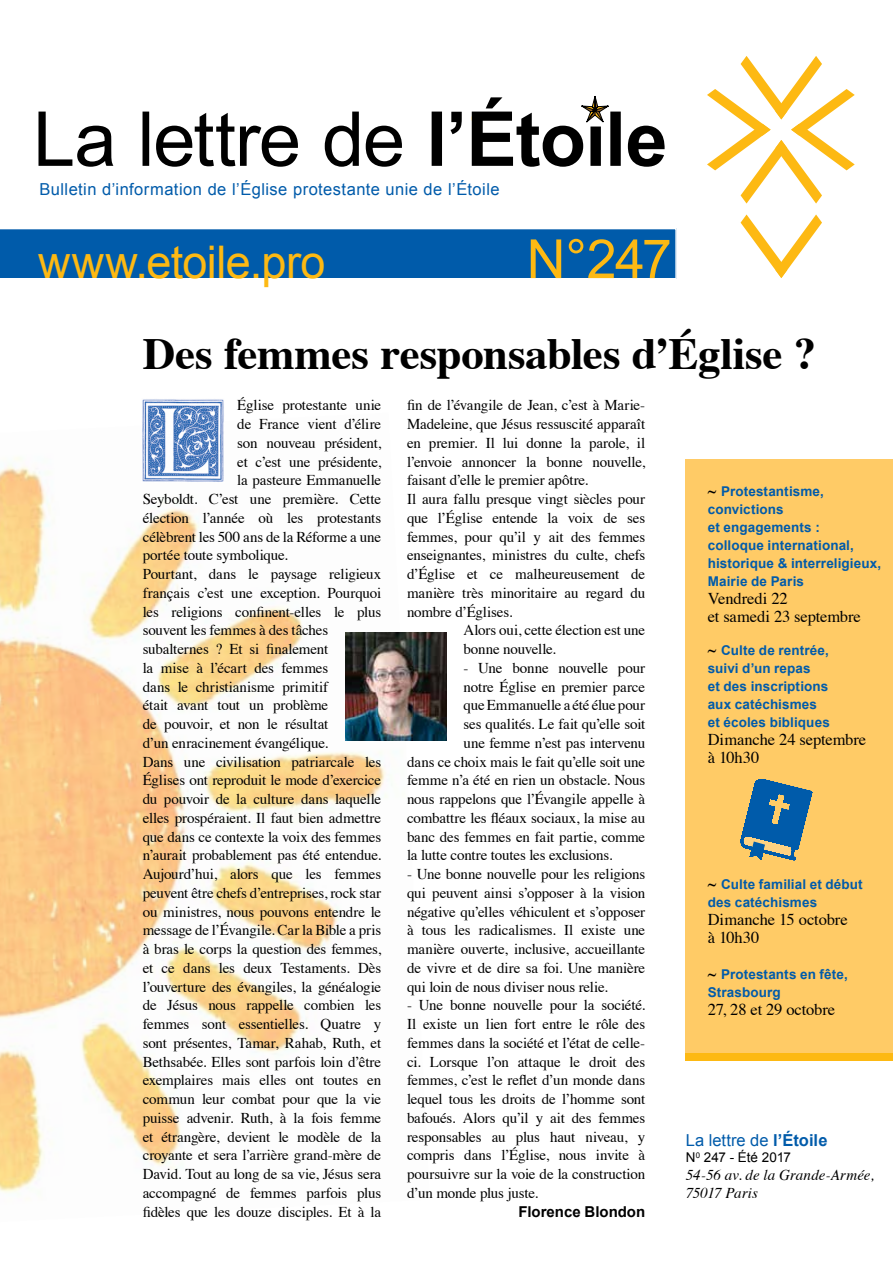
<style>
.page{position:relative;width:893px;height:1263px;background:#fff}
.page>*{position:absolute;margin:0;border:0;box-sizing:border-box;transform-origin:0 0}
.t1{font:54px "Arial";color:#fdb913}
.t2{font:45px "Arial";letter-spacing:-.01em;color:#fdb913}
.t3{font:700 44.55px "Times";letter-spacing:-.005em;color:#000}
.t4{font:16.5px/18px "Times";letter-spacing:-.01em;color:#000}
.t5{font:16.5px "Arial";letter-spacing:.025em;color:#005baa}
.t6{font:16.5px "Arial";color:#005baa}
.t7{font:15px/18.8px "Times";letter-spacing:-.01em;color:#000}
.t8{font:italic 15px/18px "Times";letter-spacing:.005em;color:#000}
.t9{font:700 15px "Arial";color:#000}
.t10{font:700 13.5px/18px "Arial";letter-spacing:.01em;color:#005baa}
.t11{font:13.5px "Arial";letter-spacing:-.015em;color:#000}
.s1{font-family:"Times";font-size:15px;color:#000}
.s2{font-weight:700}
</style>
<div class="page">
<img style="left:0;top:457px;width:430px;height:736px">
<div style="left:686px;top:459px;width:207px;height:594px;background:#ffcb66"></div>
<div style="left:686px;top:1053px;width:207px;height:7px;background:#fdb913"></div>
<div style="left:0;top:228px;width:677px;height:51px;background:#005baa"></div>
<svg style="left:707px;top:56px;width:148px;height:222px"></svg>
<svg style="left:39px;top:96px;width:626px;height:71px"></svg>
<img style="left:345px;top:632px;width:101px;height:108px">
<svg style="left:741px;top:779px;width:71px;height:81px"></svg>
<img style="left:142px;top:399px;width:83px;height:83px">
<p class="t5" style="left:39px;top:178px;width:462px">Bulletin d’information de l’Église protestante unie de l’Étoile</p>
<h2 class="t2" style="left:38px;top:233px;width:289px">www.etoile.pro</h2>
<h1 class="t1" style="left:527px;top:224px;width:147px">N°247</h1>
<h3 class="t3" style="left:143px;top:311px;width:675px">Des femmes responsables d’Église ?</h3>
<p class="t7" style="left:237px;top:395px;width:145px">Église protestante unie</p>
<p class="t7" style="left:237px;top:413px;width:145px">de France vient d’élire</p>
<p class="t7" style="left:237px;top:432px;width:145px">son nouveau président,</p>
<p class="t7" style="left:237px;top:451px;width:145px">et c’est une présidente,</p>
<p class="t7" style="left:237px;top:470px;width:145px">la pasteure Emmanuelle</p>
<p class="t7" style="left:143px;top:488px;width:240px">Seyboldt. C’est une première. Cette</p>
<p class="t7" style="left:143px;top:507px;width:240px">élection l’année où les protestants</p>
<p class="t7" style="left:143px;top:526px;width:240px">célèbrent les 500 ans de la Réforme a une</p>
<p class="t7" style="left:143px;top:545px;width:147px">portée toute symbolique.</p>
<p class="t7" style="left:143px;top:563px;width:240px">Pourtant, dans le paysage religieux</p>
<p class="t7" style="left:143px;top:582px;width:240px">français c’est une exception. Pourquoi</p>
<p class="t7" style="left:143px;top:601px;width:240px">les religions confinent-elles le plus</p>
<p class="t7" style="left:143px;top:620px;width:187px">souvent les femmes à des tâches</p>
<p class="t7" style="left:143px;top:638px;width:187px">subalternes ? Et si finalement</p>
<p class="t7" style="left:143px;top:657px;width:187px">la mise à l’écart des femmes</p>
<p class="t7" style="left:143px;top:676px;width:187px">dans le christianisme primitif</p>
<p class="t7" style="left:143px;top:695px;width:187px">était avant tout un problème</p>
<p class="t7" style="left:143px;top:713px;width:187px">de pouvoir, et non le résultat</p>
<p class="t7" style="left:143px;top:732px;width:187px">d’un enracinement évangélique.</p>
<p class="t7" style="left:143px;top:751px;width:240px">Dans une civilisation patriarcale les</p>
<p class="t7" style="left:143px;top:770px;width:240px">Églises ont reproduit le mode d’exercice</p>
<p class="t7" style="left:143px;top:788px;width:240px">du pouvoir de la culture dans laquelle</p>
<p class="t7" style="left:143px;top:807px;width:240px">elles prospéraient. Il faut bien admettre</p>
<p class="t7" style="left:143px;top:826px;width:240px">que dans ce contexte la voix des femmes</p>
<p class="t7" style="left:143px;top:845px;width:240px">n’aurait probablement pas été entendue.</p>
<p class="t7" style="left:143px;top:863px;width:240px">Aujourd’hui, alors que les femmes</p>
<p class="t7" style="left:143px;top:882px;width:240px">peuvent être chefs d’entreprises, rock star</p>
<p class="t7" style="left:143px;top:901px;width:240px">ou ministres, nous pouvons entendre le</p>
<p class="t7" style="left:143px;top:920px;width:240px">message de l’Évangile. Car la Bible a pris</p>
<p class="t7" style="left:143px;top:938px;width:240px">à bras le corps la question des femmes,</p>
<p class="t7" style="left:143px;top:957px;width:240px">et ce dans les deux Testaments. Dès</p>
<p class="t7" style="left:143px;top:976px;width:240px">l’ouverture des évangiles, la généalogie</p>
<p class="t7" style="left:143px;top:995px;width:240px">de Jésus nous rappelle combien les</p>
<p class="t7" style="left:143px;top:1013px;width:240px">femmes sont essentielles. Quatre y</p>
<p class="t7" style="left:143px;top:1032px;width:240px">sont présentes, Tamar, Rahab, Ruth, et</p>
<p class="t7" style="left:143px;top:1051px;width:240px">Bethsabée. Elles sont parfois loin d’être</p>
<p class="t7" style="left:143px;top:1070px;width:240px">exemplaires mais elles ont toutes en</p>
<p class="t7" style="left:143px;top:1088px;width:240px">commun leur combat pour que la vie</p>
<p class="t7" style="left:143px;top:1107px;width:240px">puisse advenir. Ruth, à la fois femme</p>
<p class="t7" style="left:143px;top:1126px;width:240px">et étrangère, devient le modèle de la</p>
<p class="t7" style="left:143px;top:1145px;width:240px">croyante et sera l’arrière grand-mère de</p>
<p class="t7" style="left:143px;top:1163px;width:240px">David. Tout au long de sa vie, Jésus sera</p>
<p class="t7" style="left:143px;top:1182px;width:240px">accompagné de femmes parfois plus</p>
<p class="t7" style="left:143px;top:1201px;width:240px">fidèles que les douze disciples. Et à la</p>
<p class="t7" style="left:407px;top:395px;width:240px">fin de l’évangile de Jean, c’est à Marie-Madeleine, que Jésus ressuscité apparaît en premier. Il lui donne la parole, il l’envoie annoncer la bonne nouvelle, faisant d’elle le premier apôtre.<br>Il aura fallu presque vingt siècles pour que l’Église entende la voix de ses femmes, pour qu’il y ait des femmes enseignantes, ministres du culte, chefs d’Église et ce malheureusement de manière très minoritaire au regard du nombre d’Églises.</p>
<p class="t7" style="left:463px;top:620px;width:183px">Alors oui, cette élection est une bonne nouvelle.</p>
<p class="t7" style="left:463px;top:657px;width:183px">- Une bonne nouvelle pour</p>
<p class="t7" style="left:463px;top:676px;width:183px">notre Église en premier parce</p>
<p class="t7" style="left:463px;top:695px;width:183px">que Emmanuelle a été élue pour</p>
<p class="t7" style="left:463px;top:713px;width:183px">ses qualités. Le fait qu’elle soit</p>
<p class="t7" style="left:463px;top:732px;width:183px">une femme n’est pas intervenu</p>
<p class="t7" style="left:407px;top:751px;width:240px">dans ce choix mais le fait qu’elle soit une</p>
<p class="t7" style="left:407px;top:770px;width:240px">femme n’a été en rien un obstacle. Nous</p>
<p class="t7" style="left:407px;top:788px;width:240px">nous rappelons que l’Évangile appelle à</p>
<p class="t7" style="left:407px;top:807px;width:240px">combattre les fléaux sociaux, la mise au</p>
<p class="t7" style="left:407px;top:826px;width:240px">banc des femmes en fait partie, comme</p>
<p class="t7" style="left:407px;top:845px;width:207px">la lutte contre toutes les exclusions.</p>
<p class="t7" style="left:407px;top:863px;width:240px;text-align:justify">- Une bonne nouvelle pour les religions qui peuvent ainsi s’opposer à la vision négative qu’elles véhiculent et s’opposer à tous les radicalismes. Il existe une manière ouverte, inclusive, accueillante de vivre et de dire sa foi. Une manière qui loin de nous diviser nous relie.</p>
<p class="t7" style="left:407px;top:995px;width:240px;text-align:justify">- Une bonne nouvelle pour la société.<br>Il existe un lien fort entre le rôle des femmes dans la société et l’état de celle&shy;ci. Lorsque l’on attaque le droit des femmes, c’est le reflet d’un monde dans lequel tous les droits de l’homme sont bafoués. Alors qu’il y ait des femmes responsables au plus haut niveau, y compris dans l’Église, nous invite à poursuivre sur la voie de la construction d’un monde plus juste.</p>
<p class="t9" style="left:519px;top:1201px;width:128px">Florence Blondon</p>
<p class="t10" style="left:708px;top:482px;width:175px"><span class="s1">~</span> Protestantisme, convictions<br>et engagements :<br>colloque international, historique &amp; interreligieux,<br>Mairie de Paris</p>
<p class="t4" style="left:708px;top:588px;width:155px">Vendredi 22<br>et samedi 23 septembre</p>
<p class="t10" style="left:708px;top:641px;width:124px"><span class="s1">~</span> Culte de rentrée, suivi d’un repas<br>et des inscriptions aux catéchismes et écoles bibliques</p>
<p class="t4" style="left:708px;top:729px;width:160px">Dimanche 24 septembre à 10h30</p>
<p class="t10" style="left:708px;top:875px;width:157px"><span class="s1">~</span> Culte familial et début des catéchismes</p>
<p class="t4" style="left:708px;top:909px;width:141px">Dimanche 15 octobre à 10h30</p>
<p class="t10" style="left:708px;top:965px;width:142px"><span class="s1">~</span> Protestants en fête,<br>Strasbourg</p>
<p class="t4" style="left:708px;top:999px;width:129px">27, 28 et 29 octobre</p>
<p class="t6" style="left:686px;top:1129px;width:143px">La lettre de <span class="s2">l’Étoile</span></p>
<p class="t11" style="left:686px;top:1148px;width:107px">N<sup>0</sup> 247 - été 2017</p>
<p class="t8" style="left:686px;top:1165px;width:190px">54-56 av. de la Grande-Armée,<br>75017 Paris</p>
</div>
